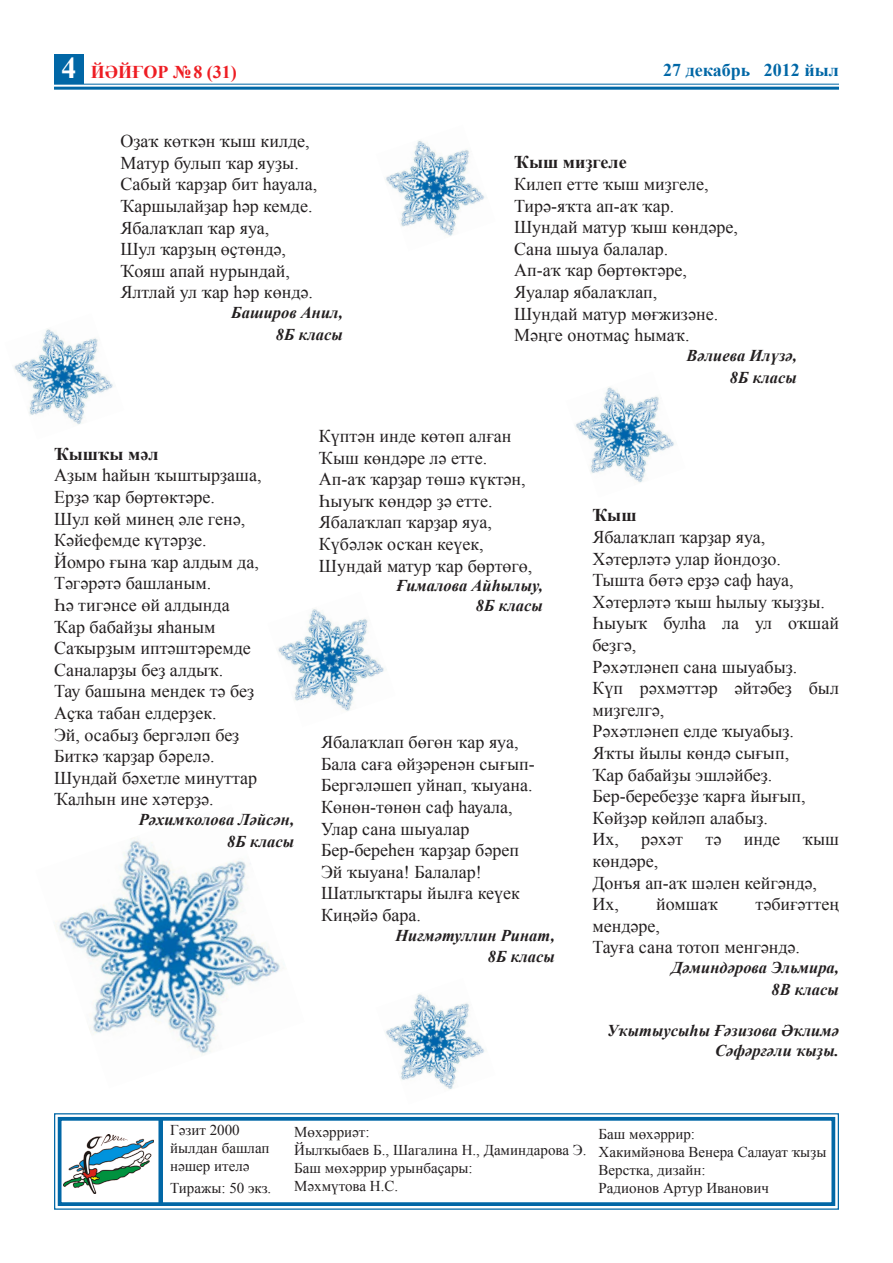
<style>
.page{position:relative;width:893px;height:1263px;background:#fff}
.page>*{position:absolute;margin:0;border:0;box-sizing:border-box;transform-origin:0 0}
.t1{font:700 30px "Times New Roman";color:#fff}
.t2{font:18px/21.6px "Times New Roman";color:#231f20}
.t3{font:700 18px "Times New Roman";color:#231f20}
.t4{font:700 18px "Times New Roman";color:#0167a6}
.t5{font:700 18px "Times New Roman";color:#ee1d23}
.t6{font:italic 700 16.5px/19.8px "Times New Roman";color:#231f20;text-align:right}
.t7{font:15px/18px "Times New Roman";color:#231f20}
</style>
<div class="page">
<svg style="left:54px;top:1113px;width:785px;height:97px"></svg>
<div style="left:58px;top:1117px;width:777px;height:89px;border:4px solid #0167a6"></div>
<hr style="left:54px;top:84px;width:785px;height:1px;background:#0167a6">
<hr style="left:54px;top:87px;width:785px;height:3px;background:#0167a6">
<div style="left:54px;top:54px;width:30px;height:30px;background:#0167a6"></div>
<img style="left:64px;top:1134px;width:89px;height:59px">
<div style="left:158px;top:1119px;width:5px;height:85px;background:#0167a6"></div>
<img style="left:56px;top:838px;width:224px;height:216px">
<img style="left:575px;top:387px;width:99px;height:96px">
<img style="left:385px;top:141px;width:100px;height:95px">
<img style="left:14px;top:329px;width:99px;height:96px">
<img style="left:278px;top:609px;width:106px;height:102px">
<img style="left:385px;top:994px;width:100px;height:95px">
<p class="t1" style="left:62px;top:48px;width:16px">4</p>
<p class="t5" style="left:91px;top:59px;width:148px">ЙӘЙҒОР №8 (31)</p>
<p class="t4" style="left:663px;top:58px;width:177px">27 декабрь 2012 йыл</p>
<p class="t2" style="left:120px;top:130px;width:191px">Оҙаҡ көткән ҡыш килде,</p>
<p class="t2" style="left:120px;top:152px;width:180px">Матур булып ҡар яуҙы.</p>
<p class="t2" style="left:120px;top:173px;width:198px">Сабый ҡарҙар бит һауала,</p>
<p class="t2" style="left:120px;top:195px;width:194px">Ҡаршылайҙар һәр кемде.</p>
<p class="t2" style="left:120px;top:216px;width:150px">Ябалаҡлап ҡар яуа,</p>
<p class="t2" style="left:120px;top:238px;width:167px">Шул ҡарҙың өҫтөндә,</p>
<p class="t2" style="left:120px;top:260px;width:171px">Ҡояш апай нурындай,</p>
<p class="t2" style="left:120px;top:281px;width:194px">Ялтлай ул ҡар һәр көндә.</p>
<p class="t6" style="left:231px;top:302px;width:113px">Баширов Анил,</p>
<p class="t6" style="left:276px;top:324px;width:69px">8Б класы</p>
<p class="t3" style="left:514px;top:150px;width:114px">Ҡыш миҙгеле</p>
<p class="t2" style="left:514px;top:173px;width:196px">Килеп етте ҡыш миҙгеле,</p>
<p class="t2" style="left:514px;top:194px;width:162px">Тирә-яҡта ап-аҡ ҡар.</p>
<p class="t2" style="left:514px;top:216px;width:225px">Шундай матур ҡыш көндәре,</p>
<p class="t2" style="left:514px;top:238px;width:156px">Сана шыуа балалар.</p>
<p class="t2" style="left:514px;top:259px;width:174px">Ап-аҡ ҡар бөртөктәре,</p>
<p class="t2" style="left:514px;top:281px;width:145px">Яуалар ябалаҡлап,</p>
<p class="t2" style="left:514px;top:302px;width:206px">Шундай матур мөғжизәне.</p>
<p class="t2" style="left:514px;top:324px;width:177px">Мәңге онотмаҫ һымаҡ.</p>
<p class="t6" style="left:686px;top:345px;width:112px">Вәлиева Илүзә,</p>
<p class="t6" style="left:730px;top:367px;width:69px">8Б класы</p>
<p class="t3" style="left:54px;top:441px;width:106px">Ҡышҡы мәл</p>
<p class="t2" style="left:54px;top:464px;width:209px">Аҙым һайын ҡыштырҙаша,</p>
<p class="t2" style="left:54px;top:486px;width:163px">Ерҙә ҡар бөртөктәре.</p>
<p class="t2" style="left:54px;top:507px;width:193px">Шул көй минең әле генә,</p>
<p class="t2" style="left:54px;top:529px;width:154px">Кәйефемде күтәрҙе.</p>
<p class="t2" style="left:54px;top:551px;width:206px">Йомро ғына ҡар алдым да,</p>
<p class="t2" style="left:54px;top:572px;width:159px">Тәгәрәтә башланым.</p>
<p class="t2" style="left:54px;top:594px;width:177px">Һә тигәнсе өй алдында</p>
<p class="t2" style="left:54px;top:615px;width:163px">Ҡар бабайҙы яһаным</p>
<p class="t2" style="left:54px;top:637px;width:198px">Саҡырҙым иптәштәремде</p>
<p class="t2" style="left:54px;top:659px;width:171px">Саналарҙы беҙ алдыҡ.</p>
<p class="t2" style="left:54px;top:680px;width:202px">Тау башына мендек тә беҙ</p>
<p class="t2" style="left:54px;top:702px;width:164px">Аҫҡа табан елдерҙек.</p>
<p class="t2" style="left:54px;top:723px;width:187px">Эй, осабыҙ бергәләп беҙ</p>
<p class="t2" style="left:54px;top:745px;width:162px">Биткә ҡарҙар бәрелә.</p>
<p class="t2" style="left:54px;top:767px;width:205px">Шундай бәхетле минуттар</p>
<p class="t2" style="left:54px;top:788px;width:161px">Ҡалһын ине хәтерҙә.</p>
<p class="t6" style="left:139px;top:809px;width:157px">Рәхимҡолова Ләйсән,</p>
<p class="t6" style="left:227px;top:831px;width:69px">8Б класы</p>
<p class="t2" style="left:319px;top:425px;width:194px">Күптән инде көтөп алған</p>
<p class="t2" style="left:319px;top:446px;width:170px">Ҡыш көндәре лә етте.</p>
<p class="t2" style="left:319px;top:468px;width:208px">Ап-аҡ ҡарҙар төшә күктән,</p>
<p class="t2" style="left:319px;top:490px;width:175px">Һыуыҡ көндәр ҙә етте.</p>
<p class="t2" style="left:319px;top:511px;width:174px">Ябалаҡлап ҡарҙар яуа,</p>
<p class="t2" style="left:319px;top:533px;width:166px">Күбәләк осҡан кеүек,</p>
<p class="t2" style="left:319px;top:554px;width:215px">Шундай матур ҡар бөртөгө,</p>
<p class="t6" style="left:396px;top:575px;width:148px">Ғималова Айһылыу,</p>
<p class="t6" style="left:476px;top:595px;width:69px">8Б класы</p>
<p class="t2" style="left:321px;top:731px;width:199px">Ябалаҡлап бөгөн ҡар яуа,</p>
<p class="t2" style="left:321px;top:753px;width:215px">Бала саға өйҙәренән сығып-</p>
<p class="t2" style="left:321px;top:774px;width:213px">Бергәләшеп уйнап, ҡыуана.</p>
<p class="t2" style="left:321px;top:796px;width:193px">Көнөн-төнөн саф һауала,</p>
<p class="t2" style="left:321px;top:817px;width:150px">Улар сана шыуалар</p>
<p class="t2" style="left:321px;top:839px;width:200px">Бер-береһен ҡарҙар бәреп</p>
<p class="t2" style="left:321px;top:861px;width:162px">Эй ҡыуана! Балалар!</p>
<p class="t2" style="left:321px;top:882px;width:200px">Шатлыҡтары йылға кеүек</p>
<p class="t2" style="left:321px;top:904px;width:102px">Киңәйә бара.</p>
<p class="t6" style="left:395px;top:925px;width:161px">Ниғмәтуллин Ринат,</p>
<p class="t6" style="left:488px;top:946px;width:69px">8Б класы</p>
<p class="t3" style="left:592px;top:503px;width:46px">Ҡыш</p>
<p class="t2" style="left:592px;top:526px;width:174px">Ябалаҡлап ҡарҙар яуа,</p>
<p class="t2" style="left:592px;top:547px;width:190px">Хәтерләтә улар йондоҙо.</p>
<p class="t2" style="left:592px;top:569px;width:203px">Тышта бөтә ерҙә саф һауа,</p>
<p class="t2" style="left:592px;top:591px;width:234px">Хәтерләтә ҡыш һылыу ҡыҙҙы.</p>
<p class="t2" style="left:592px;top:612px;width:248px">Һыуыҡ булһа ла ул оҡшай беҙгә,</p>
<p class="t2" style="left:592px;top:655px;width:207px">Рәхәтләнеп сана шыуабыҙ.</p>
<p class="t2" style="left:592px;top:677px;width:248px">Күп рәхмәттәр әйтәбеҙ был миҙгелгә,</p>
<p class="t2" style="left:592px;top:720px;width:203px">Рәхәтләнеп елде ҡыуабыҙ.</p>
<p class="t2" style="left:592px;top:742px;width:198px">Яҡты йылы көндә сығып,</p>
<p class="t2" style="left:592px;top:763px;width:181px">Ҡар бабайҙы эшләйбеҙ.</p>
<p class="t2" style="left:592px;top:785px;width:215px">Бер-беребеҙҙе ҡарға йығып,</p>
<p class="t2" style="left:592px;top:807px;width:177px">Көйҙәр көйләп алабыҙ.</p>
<p class="t2" style="left:592px;top:828px;width:248px">Их, рәхәт тә инде ҡыш көндәре,</p>
<p class="t2" style="left:592px;top:871px;width:226px">Донъя ап-аҡ шәлен кейгәндә,</p>
<p class="t2" style="left:592px;top:893px;width:28px">Их,</p>
<p class="t2" style="left:656px;top:893px;width:63px">йомшаҡ</p>
<p class="t2" style="left:756px;top:893px;width:85px">тәбиғәттең</p>
<p class="t2" style="left:592px;top:915px;width:69px">мендәре,</p>
<p class="t2" style="left:592px;top:936px;width:209px">Тауға сана тотоп менгәндә.</p>
<p class="t6" style="left:671px;top:957px;width:169px">Дәминдәрова Эльмира,</p>
<p class="t6" style="left:771px;top:979px;width:69px">8В класы</p>
<p class="t6" style="left:607px;top:1020px;width:234px">Уҡытыусыһы Ғәзизова Әҡлимә<br>Сәфәрғәли ҡыҙы.</p>
<p class="t7" style="left:170px;top:1121px;width:101px">Гәзит 2000 йылдан башлап нәшер ителә</p>
<p class="t7" style="left:170px;top:1178px;width:103px">Тиражы: 50 экз.</p>
<p class="t7" style="left:294px;top:1123px;width:77px">Мөхәрриәт:</p>
<p class="t7" style="left:294px;top:1141px;width:294px">Йылҡыбаев Б., Шагалина Н., Даминдарова Э.</p>
<p class="t7" style="left:294px;top:1159px;width:180px">Баш мөхәррир урынбаҫары:</p>
<p class="t7" style="left:294px;top:1177px;width:105px">Мәхмүтова Н.С.</p>
<p class="t7" style="left:599px;top:1125px;width:98px">Баш мөхәррир:</p>
<p class="t7" style="left:599px;top:1143px;width:229px">Хакимйәнова Венера Салауат ҡыҙы</p>
<p class="t7" style="left:599px;top:1161px;width:109px">Верстка, дизайн:</p>
<p class="t7" style="left:599px;top:1179px;width:172px">Радионов Артур Иванович</p>
</div>
